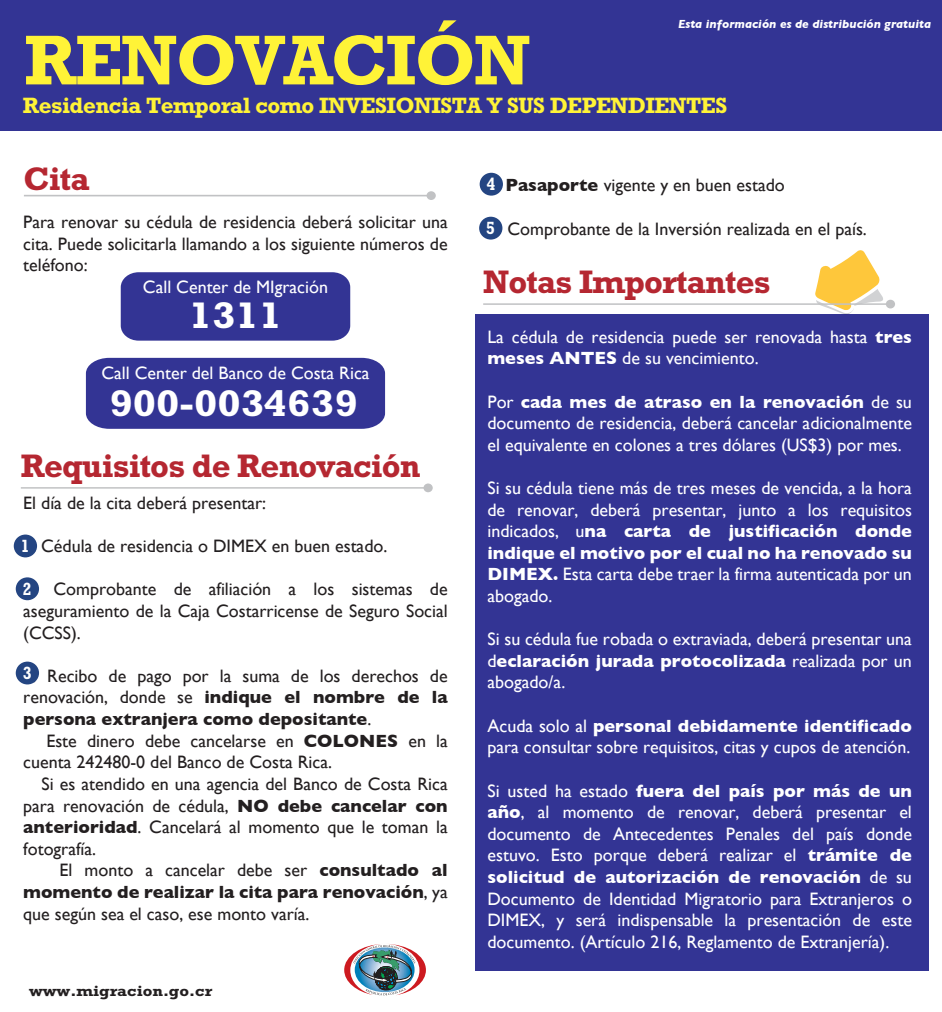
<style>
.page{position:relative;width:942px;height:1012px;background:#fff}
.page>*{position:absolute;margin:0;border:0;box-sizing:border-box;transform-origin:0 0}
.t1{font:700 71.55px "Rockwell Std";letter-spacing:-.025em;color:#fff337}
.t2{font:700 37.5px "Rockwell Std";color:#fff;scale:1.13 1}
.t3{font:700 33px "Rockwell Std";letter-spacing:-.025em;color:#b52731}
.t4{font:700 22.5px "Rockwell Std";letter-spacing:-.025em;color:#fff337}
.t5{font:18px/21.6px "Gill Sans";color:#fff;text-align:justify}
.t6{font:18px/21.6px "Gill Sans";color:#231f20;text-align:justify}
.t7{font:700 18px "Rockwell Std";color:#fff;scale:.89 1}
.t8{font:700 15px "Rockwell Std";color:#231f20;scale:1.13 1}
.t9{font:italic 700 12px "Gill Sans";color:#fff}
.s1{font-family:"Rockwell Std";font-weight:700;color:#fff}
.s2{font-weight:700}
.s3{color:#fff}
</style>
<div class="page">
<div style="left:475px;top:314px;width:453px;height:657px;background:#333494"></div>
<div style="left:86px;top:358px;width:299px;height:71px;background:#333494"></div>
<div style="left:121px;top:272px;width:229px;height:69px;background:#333494"></div>
<div style="left:0;top:0;width:942px;height:130px;background:#333494"></div>
<svg style="left:815px;top:250px;width:68px;height:64px"></svg>
<hr style="left:24px;top:195px;width:406px;height:1px;background:#c1c2c4">
<div style="left:427px;top:191px;width:9px;height:9px;background:#c1c2c4;border-radius:50%"></div>
<hr style="left:21px;top:487px;width:406px;height:1px;background:#c1c2c4">
<div style="left:423px;top:483px;width:10px;height:9px;background:#c1c2c4;border-radius:50%"></div>
<div style="left:14px;top:534px;width:23px;height:23px;background:#244582;border-radius:50%"></div>
<hr style="left:483px;top:303px;width:406px;height:2px;background:#c1c2c4">
<div style="left:886px;top:300px;width:9px;height:8px;background:#c1c2c4;border-radius:50%"></div>
<svg style="left:344px;top:944px;width:82px;height:52px"></svg>
<div style="left:16px;top:577px;width:23px;height:23px;background:#244582;border-radius:50%"></div>
<div style="left:16px;top:661px;width:23px;height:23px;background:#244582;border-radius:50%"></div>
<div style="left:480px;top:173px;width:23px;height:23px;background:#244582;border-radius:50%"></div>
<div style="left:479px;top:217px;width:23px;height:22px;background:#244582;border-radius:50%"></div>
<h1 class="t1" style="left:24px;top:18px;width:508px">RENOVACIÓN</h1>
<p class="t9" style="left:678px;top:17px;width:255px">Esta información es de distribución gratuita</p>
<p class="t4" style="left:23px;top:93px;width:706px">Residencia Temporal como INVESIONISTA Y SUS DEPENDIENTES</p>
<h3 class="t3" style="left:24px;top:160px;width:67px">Cita</h3>
<p class="t6" style="left:23px;top:211px;width:426px">Para renovar su cédula de residencia deberá solicitar una cita. Puede solicitarla llamando a los siguiente números de teléfono:</p>
<p class="t5" style="left:143px;top:276px;width:187px">Call Center de MIgración</p>
<h2 class="t2" style="left:189px;top:293px;width:84px">1311</h2>
<p class="t5" style="left:101px;top:362px;width:270px">Call Center del Banco de Costa Rica</p>
<h2 class="t2" style="left:109px;top:381px;width:221px">900-0034639</h2>
<h3 class="t3" style="left:21px;top:446px;width:401px">Requisitos de Renovación</h3>
<p class="t6" style="left:23px;top:492px;width:245px">El día de la cita deberá presentar:</p>
<p class="t6" style="left:23px;top:535px;width:366px">1. Cédula de residencia o DIMEX en buen estado.</p>
<p class="t6" style="left:23px;top:578px;width:426px"><span class="s1">2</span>. Comprobante de afiliación a los sistemas de aseguramiento de la Caja Costarricense de Seguro Social (CCSS).</p>
<p class="t6" style="left:23px;top:665px;width:426px">3. Recibo de pago por la suma de los derechos de renovación, donde se <span class="s2">indique el nombre de la persona extranjera como depositante</span>.</p>
<p class="t6" style="left:23px;top:729px;width:426px"><span class="s3">3.</span> Este dinero debe cancelarse en <span class="s2">COLONES</span> en la cuenta 242480-0 del Banco de Costa Rica.</p>
<p class="t6" style="left:23px;top:773px;width:426px;text-indent:18px">Si es atendido en una agencia del Banco de Costa Rica para renovación de cédula, <span class="s2">NO debe cancelar con anterioridad</span>. Cancelará al momento que le toman la fotografía.</p>
<p class="t6" style="left:23px;top:859px;width:426px;text-indent:36px">El monto a cancelar debe ser <span class="s2">consultado al momento de realizar la cita para renovación</span>, ya que según sea el caso, ese monto varía.</p>
<p class="t7" style="left:21px;top:535px;width:11px">1</p>
<p class="t7" style="left:23px;top:662px;width:11px">3</p>
<p class="t8" style="left:29px;top:982px;width:164px">www.migracion.go.cr</p>
<p class="t6" style="left:487px;top:174px;width:300px"><span class="s1">4</span>. <span class="s2">Pasaporte</span> vigente y en buen estado</p>
<p class="t6" style="left:508px;top:218px;width:361px">Comprobante de la Inversión realizada en el país.</p>
<p class="t7" style="left:486px;top:217px;width:11px">5</p>
<h3 class="t3" style="left:483px;top:262px;width:289px">Notas Importantes</h3>
<p class="t5" style="left:488px;top:326px;width:426px">La cédula de residencia puede ser renovada hasta <span class="s2">tres meses ANTES</span> de su vencimiento.</p>
<p class="t5" style="left:487px;top:390px;width:426px">Por <span class="s2">cada mes de atraso en la renovación</span> de su documento de residencia, deberá cancelar adicionalmente el equivalente en colones a tres dólares (US$3) por mes.</p>
<p class="t5" style="left:487px;top:477px;width:426px">Si su cédula tiene más de tres meses de vencida, a la hora de renovar, deberá presentar, junto a los requisitos indicados, u<span class="s2">na carta de justificación donde indique el motivo por el cual no ha renovado su DIMEX.</span> Esta carta debe traer la firma autenticada por un abogado.</p>
<p class="t5" style="left:487px;top:628px;width:426px">Si su cédula fue robada o extraviada, deberá presentar una d<span class="s2">eclaración jurada protocolizada</span> realizada por un abogado/a.</p>
<p class="t5" style="left:487px;top:714px;width:426px">Acuda solo al <span class="s2">personal debidamente identificado </span>para consultar sobre requisitos, citas y cupos de atención.</p>
<p class="t5" style="left:487px;top:779px;width:426px">Si usted ha estado <span class="s2">fuera del país por más de un año</span>, al momento de renovar, deberá presentar el documento de Antecedentes Penales del país donde estuvo. Esto porque deberá realizar el <span class="s2">trámite de solicitud de autorización de renovación</span> de su Documento de Identidad Migratorio para Extranjeros o DIMEX, y será indispensable la presentación de este documento. (Artículo 216, Reglamento de Extranjería).</p>
</div>
